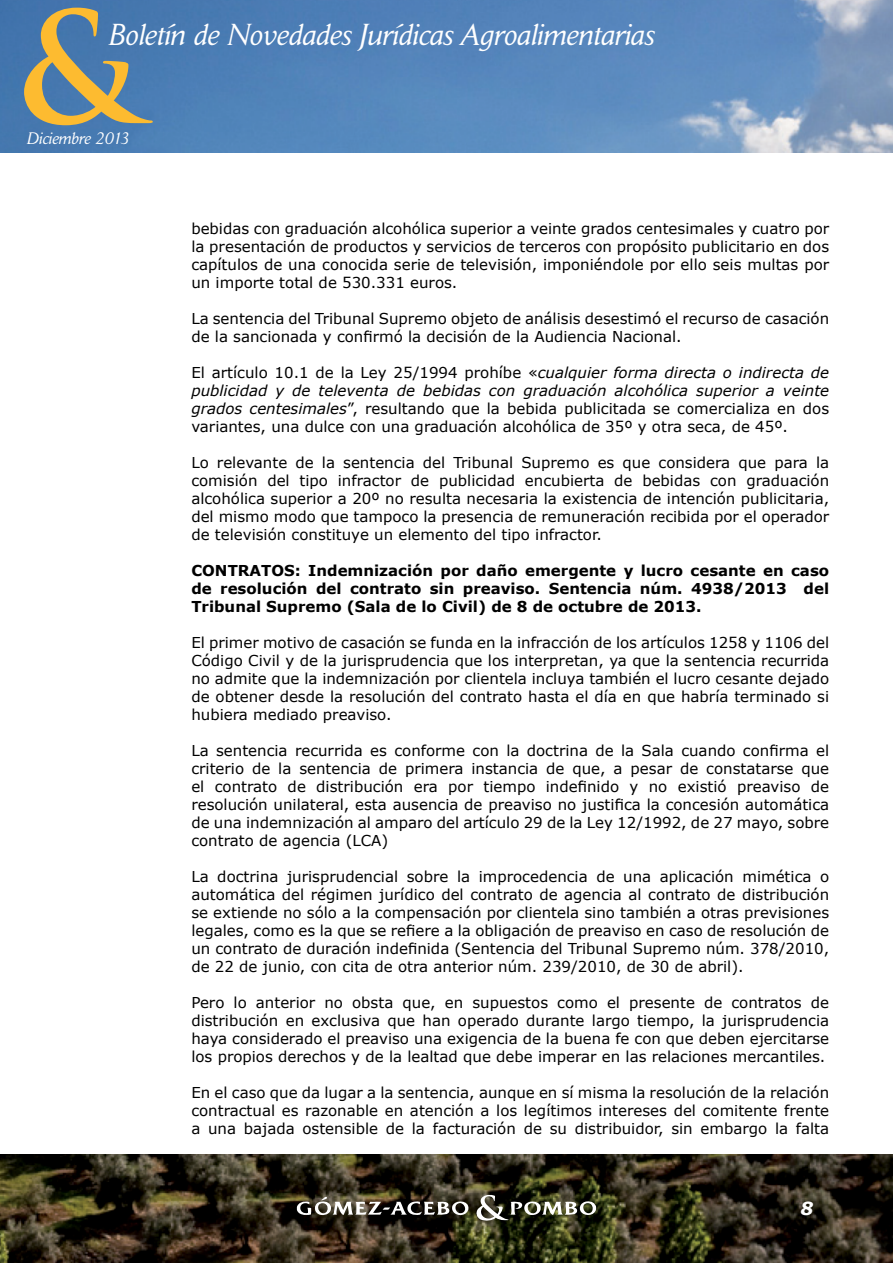
<style>
.page{position:relative;width:893px;height:1263px;background:#fff}
.page>*{position:absolute;margin:0;border:0;box-sizing:border-box;transform-origin:0 0}
.t1{font:700 150px "Trajan Pro";color:#fdbb30}
.t2{font:italic 30px "Daily News BQ";color:#fff}
.t3{font:italic 700 18px "Verdana";color:#fff}
.t4{font:italic 16.5px "Daily News BQ";color:#fff}
.t5{font:15px/18px "Verdana";color:#000;text-align:justify}
.t6{font:700 15px/18px "Verdana";color:#000;text-align:justify}
.s1{font-style:italic}
</style>
<div class="page">
<img style="left:0;top:1154px;width:893px;height:109px">
<img style="left:0;top:0;width:893px;height:152px">
<img style="left:297px;top:1195px;width:299px;height:26px">
<h1 class="t1" style="left:15px;top:-25px;width:126px">&amp;</h1>
<h2 class="t2" style="left:108px;top:17px;width:547px">Boletín de Novedades Jurídicas Agroalimentarias</h2>
<p class="t4" style="left:27px;top:129px;width:104px">Diciembre 2013</p>
<p class="t5" style="left:191px;top:219px;width:639px">bebidas con graduación alcohólica superior a veinte grados centesimales y cuatro por la presentación de productos y servicios de terceros con propósito publicitario en dos capítulos de una conocida serie de televisión, imponiéndole por ello seis multas por un importe total de 530.331 euros.</p>
<p class="t5" style="left:191px;top:309px;width:639px">La sentencia del Tribunal Supremo objeto de análisis desestimó el recurso de casación de la sancionada y confirmó la decisión de la Audiencia Nacional.</p>
<p class="t5" style="left:191px;top:363px;width:639px">El artículo 10.1 de la Ley 25/1994 prohíbe «<span class="s1">cualquier forma directa o indirecta de publicidad y de televenta de bebidas con graduación alcohólica superior a veinte grados centesimales</span>”, resultando que la bebida publicitada se comercializa en dos variantes, una dulce con una graduación alcohólica de 35º y otra seca, de 45º.</p>
<p class="t5" style="left:191px;top:453px;width:639px">Lo relevante de la sentencia del Tribunal Supremo es que considera que para la comisión del tipo infractor de publicidad encubierta de bebidas con graduación alcohólica superior a 20º no resulta necesaria la existencia de intención publicitaria, del mismo modo que tampoco la presencia de remuneración recibida por el operador de televisión constituye un elemento del tipo infractor.</p>
<p class="t6" style="left:191px;top:561px;width:639px">CONTRATOS: Indemnización por daño emergente y lucro cesante en caso de resolución del contrato sin preaviso. Sentencia núm. 4938/2013 del Tribunal Supremo (Sala de lo Civil) de 8 de octubre de 2013.</p>
<p class="t5" style="left:191px;top:633px;width:639px">El primer motivo de casación se funda en la infracción de los artículos 1258 y 1106 del Código Civil y de la jurisprudencia que los interpretan, ya que la sentencia recurrida no admite que la indemnización por clientela incluya también el lucro cesante dejado de obtener desde la resolución del contrato hasta el día en que habría terminado si hubiera mediado preaviso.</p>
<p class="t5" style="left:191px;top:741px;width:639px">La sentencia recurrida es conforme con la doctrina de la Sala cuando confirma el criterio de la sentencia de primera instancia de que, a pesar de constatarse que el contrato de distribución era por tiempo indefinido y no existió preaviso de resolución unilateral, esta ausencia de preaviso no justifica la concesión automática de una indemnización al amparo del artículo 29 de la Ley 12/1992, de 27 mayo, sobre contrato de agencia (LCA)</p>
<p class="t5" style="left:191px;top:867px;width:639px">La doctrina jurisprudencial sobre la improcedencia de una aplicación mimética o automática del régimen jurídico del contrato de agencia al contrato de distribución se extiende no sólo a la compensación por clientela sino también a otras previsiones legales, como es la que se refiere a la obligación de preaviso en caso de resolución de un contrato de duración indefinida (Sentencia del Tribunal Supremo núm. 378/2010, de 22 de junio, con cita de otra anterior núm. 239/2010, de 30 de abril).</p>
<p class="t5" style="left:191px;top:993px;width:639px">Pero lo anterior no obsta que, en supuestos como el presente de contratos de distribución en exclusiva que han operado durante largo tiempo, la jurisprudencia haya considerado el preaviso una exigencia de la buena fe con que deben ejercitarse los propios derechos y de la lealtad que debe imperar en las relaciones mercantiles.</p>
<p class="t5" style="left:191px;top:1083px;width:639px">En el caso que da lugar a la sentencia, aunque en sí misma la resolución de la relación contractual es razonable en atención a los legítimos intereses del comitente frente a una bajada ostensible de la facturación de su distribuidor, sin embargo la falta</p>
<p class="t3" style="left:800px;top:1195px;width:14px">8</p>
</div>
